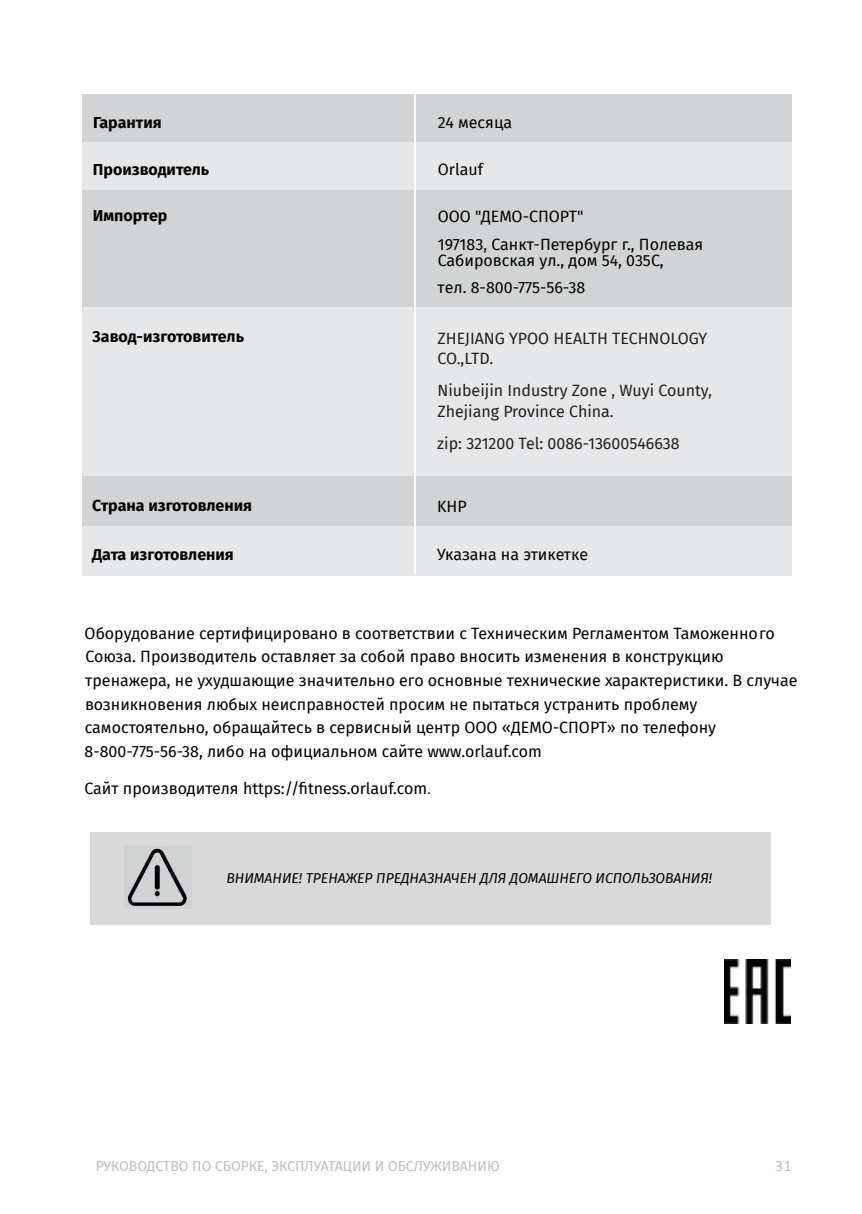
<style>
.page{position:relative;width:862px;height:1214px;background:#fff}
.page>*{position:absolute;margin:0;border:0;box-sizing:border-box;transform-origin:0 0}
.t1{font:16px/23.6px "Fira Sans";color:#000}
.t2{font:16px/20.4px "Fira Sans";color:#231f20}
.t3{font:700 16px "Fira Sans";color:#000}
.t4{font:16px "Calibri";color:#bfbfbf}
.t5{font:italic 14px "Fira Sans";color:#000}
.t6{font:14px "Fira Sans";color:#bfbfbf}
.s1{color:#15c}
</style>
<div class="page">
<div style="left:82px;top:94px;width:332px;height:48px;background:#d1d3d4"></div>
<div style="left:414px;top:94px;width:378px;height:48px;background:#d1d3d4"></div>
<div style="left:82px;top:142px;width:332px;height:48px;background:#e6e7e8"></div>
<div style="left:414px;top:142px;width:378px;height:48px;background:#e6e7e8"></div>
<div style="left:82px;top:190px;width:332px;height:117px;background:#d1d3d4"></div>
<div style="left:414px;top:190px;width:378px;height:117px;background:#d1d3d4"></div>
<div style="left:82px;top:307px;width:332px;height:169px;background:#e6e7e8"></div>
<div style="left:414px;top:307px;width:378px;height:169px;background:#e6e7e8"></div>
<div style="left:82px;top:476px;width:332px;height:50px;background:#d1d3d4"></div>
<div style="left:414px;top:476px;width:378px;height:50px;background:#d1d3d4"></div>
<div style="left:82px;top:526px;width:332px;height:50px;background:#e6e7e8"></div>
<div style="left:414px;top:526px;width:378px;height:50px;background:#e6e7e8"></div>
<div style="left:90px;top:832px;width:136px;height:93px;background:#d9d9d9"></div>
<div style="left:226px;top:832px;width:545px;height:93px;background:#d9d9d9"></div>
<hr style="left:414px;top:94px;width:2px;height:480px;background:#fff">
<img style="left:127px;top:847px;width:60px;height:59px">
<img style="left:724px;top:959px;width:66px;height:65px">
<p class="t3" style="left:93px;top:109px;width:70px">Гарантия</p>
<p class="t1" style="left:438px;top:110px;width:76px">24 месяца</p>
<p class="t3" style="left:93px;top:156px;width:118px">Производитель</p>
<p class="t1" style="left:438px;top:157px;width:47px">Orlauf</p>
<p class="t3" style="left:93px;top:202px;width:76px">Импортер</p>
<p class="t1" style="left:438px;top:203px;width:267px;line-height:27.6px">OOO "ДЕМО-CПOPT"<br>197183, Санкт-Петербург г., Пoлeвaя</p>
<p class="t1" style="left:438px;top:246px;width:228px;line-height:27px">Caбиpoвcкaя yл., дoм 54, 035C, тeл. 8-800-775-56-38</p>
<p class="t3" style="left:93px;top:323px;width:153px">3aвoд-изготовитель</p>
<p class="t2" style="left:437px;top:328px;width:271px">ZHEJIANG YPOO HEALTH TECHNOLOGY<br>CO.,LTD.</p>
<p class="t2" style="left:437px;top:380px;width:276px">Niubeijin Industry Zone , Wuyi County,<br>Zhejiang Province China.</p>
<p class="t2" style="left:437px;top:433px;width:244px">zip: 321200 Tel: 0086-13600546638</p>
<p class="t3" style="left:92px;top:492px;width:161px">Страна изготовления</p>
<p class="t1" style="left:437px;top:494px;width:31px">KHP</p>
<p class="t3" style="left:92px;top:541px;width:143px">Дата изготовления</p>
<p class="t1" style="left:437px;top:542px;width:152px">Указана на этикетке</p>
<p class="t1" style="left:85px;top:621px;width:714px">Оборудование сертифицировано в соответствии с Техническим Регламентом Таможенного Союза. Производитель оставляет за собой право вносить изменения в конструкцию тренажера, не ухудшающие значительно его основные технические характеристики. В случае возникновения любых неисправностей просим не пытаться устранить проблему самостоятельно, обращайтесь в сервисный центр ООО «ДЕМО-СПОРТ» по телефону 8-800-775-56-38, либо на официальном сайте www.orlauf.com</p>
<p class="t1" style="left:84px;top:777px;width:348px">Сайт производителя https://fitness.orlauf.com<span class="s1">.</span></p>
<p class="t5" style="left:226px;top:868px;width:487px">ВНИМАНИЕ! ТРЕНАЖЕР ПРЕДНАЗНАЧЕН ДЛЯ ДОМАШНЕГО ИСПОЛЬЗОВАНИЯ!</p>
<p class="t6" style="left:96px;top:1155px;width:405px">РУКОВОДСТВО ПО СБОРКЕ, ЭКСПЛУАТАЦИИ И ОБСЛУЖИВАНИЮ</p>
<p class="t4" style="left:775px;top:1157px;width:18px">31</p>
</div>
